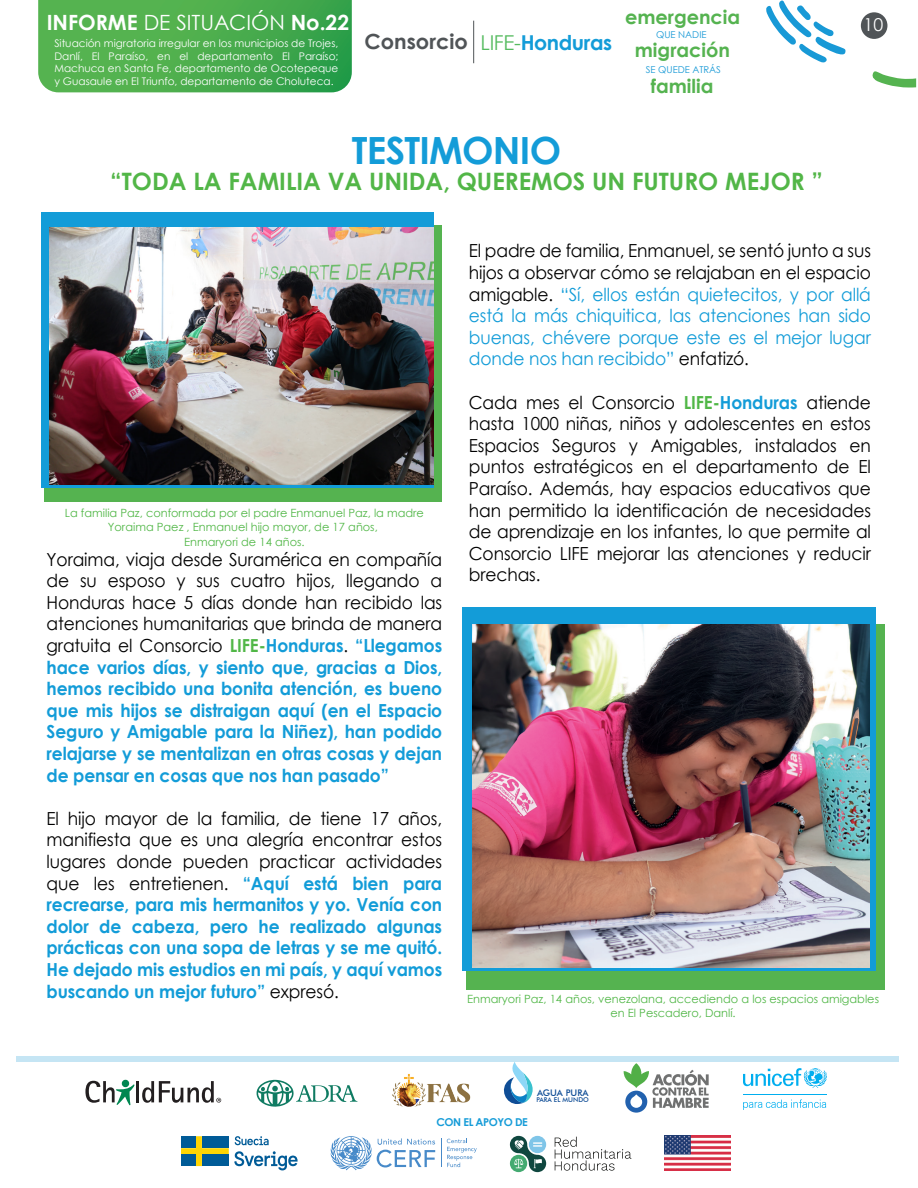
<style>
.page{position:relative;width:918px;height:1188px;background:#fff}
.page>*{position:absolute;margin:0;border:0;box-sizing:border-box;transform-origin:0 0}
.t1{font:700 37.5px "Century Gothic";letter-spacing:-.02em;color:#139cd8}
.t2{font:700 24px "Century Gothic";color:#52b647}
.t3{font:700 21px "Century Gothic";color:#fff}
.t4{font:700 20.85px "Century Gothic";color:#505457}
.t5{font:700 19.35px/33.5px "Century Gothic";color:#55b350;text-align:center}
.t6{font:700 18px/21.6px "Century Gothic";letter-spacing:-.005em;color:#139cd8;text-align:justify;scale:.95 1}
.t7{font:700 18px/21.6px "Century Gothic";letter-spacing:-.005em;color:#129cd8;text-align:justify;scale:.95 1}
.t8{font:18px/21.6px "Century Gothic";letter-spacing:-.005em;color:#000001;text-align:justify;scale:.95 1}
.t9{font:18px/21.6px "Century Gothic";letter-spacing:-.005em;color:#129cd8;text-align:justify;scale:.95 1}
.t10{font:17.85px "Century Gothic";color:#fff}
.t11{font:11.25px/14.1px "Century Gothic";color:#51b747;text-align:center}
.t12{font:700 10.8px "Century Gothic";letter-spacing:-.04em;color:#169cd8}
.t13{font:10.5px/12.6px "Century Gothic";color:#fff;text-align:justify}
.t14{font:9.45px "Century Gothic";color:#1899d6}
.t15{font:500 9.15px "Futura BT";color:#0f4d96}
.t16{font:500 6.6px "Futura BT";color:#0f4d96}
.s1{font-weight:400}
.s2{font-weight:400;font-size:20.55px;color:#55bb5f}
.s3{font-size:20.55px;color:#139cd8}
.s4{font-weight:400;color:#000001}
.s5{color:#51b747}
.s6{color:#000001}
.s7{font-weight:700;color:#51b747}
.s8{font-weight:700;color:#139cd8}
</style>
<div class="page">
<svg style="left:872px;top:71px;width:44px;height:17px"></svg>
<svg style="left:766px;top:0;width:79px;height:63px"></svg>
<div style="left:861px;top:12px;width:26px;height:27px;background:#505457;border-radius:50%"></div>
<hr style="left:473px;top:21px;width:1px;height:42px;background:#505457">
<div style="left:16px;top:1057px;width:883px;height:5px;background:#c5e5f4"></div>
<div style="left:466px;top:625px;width:419px;height:365px;background:#55b350"></div>
<div style="left:462px;top:607px;width:414px;height:364px;background:#139cd8"></div>
<div style="left:45px;top:225px;width:397px;height:277px;background:#55b350"></div>
<div style="left:41px;top:212px;width:393px;height:275px;background:#139cd8"></div>
<img style="left:49px;top:228px;width:385px;height:256px">
<img style="left:472px;top:625px;width:397px;height:342px">
<svg style="left:38px;top:0;width:314px;height:92px;background:#4aac4e"></svg>
<img style="left:665px;top:1136px;width:66px;height:35px">
<svg style="left:441px;top:1139px;width:36px;height:28px"></svg>
<svg style="left:331px;top:1136px;width:104px;height:34px"></svg>
<svg style="left:743px;top:1068px;width:84px;height:20px"></svg>
<hr style="left:743px;top:1094px;width:83px;height:1px;background:#00aeef">
<svg style="left:743px;top:1099px;width:83px;height:11px"></svg>
<svg style="left:256px;top:1080px;width:101px;height:27px"></svg>
<hr style="left:136px;top:1081px;width:3px;height:21px;background:#231f20">
<svg style="left:85px;top:1080px;width:49px;height:25px"></svg>
<svg style="left:142px;top:1081px;width:79px;height:22px"></svg>
<img style="left:392px;top:1074px;width:79px;height:33px">
<svg style="left:624px;top:1063px;width:85px;height:50px"></svg>
<svg style="left:555px;top:1137px;width:76px;height:34px"></svg>
<svg style="left:510px;top:1136px;width:36px;height:36px"></svg>
<svg style="left:503px;top:1062px;width:30px;height:42px"></svg>
<svg style="left:181px;top:1136px;width:117px;height:34px"></svg>
<div style="left:181px;top:1136px;width:15px;height:12px;background:#005b97"></div>
<div style="left:202px;top:1136px;width:27px;height:12px;background:#005b97"></div>
<div style="left:181px;top:1154px;width:15px;height:12px;background:#005b97"></div>
<div style="left:202px;top:1154px;width:27px;height:12px;background:#005b97"></div>
<p class="t3" style="left:47px;top:7px;width:304px">INFORME <span class="s1">DE SITUACIÓN</span> No.22</p>
<p class="t13" style="left:54px;top:37px;width:286px">Situación migratoria irregular en los municipios de Trojes, Danlí, El Paraíso, en el departamento El Paraíso; Machuca en Santa Fe, departamento de Ocotepeque y Guasaule en El Triunfo, departamento de Choluteca.</p>
<p class="t4" style="left:364px;top:26px;width:249px">Consorcio <span class="s2">LIFE-</span><span class="s3">Honduras</span></p>
<p class="t5" style="left:625px;top:-1px;width:117px">emergencia migración</p>
<p class="t5" style="left:651px;top:68px;width:64px">familia</p>
<p class="t14" style="left:656px;top:28px;width:52px">QUE NADIE</p>
<p class="t14" style="left:646px;top:63px;width:77px">SE QUEDE ATRÁS</p>
<h1 class="t1" style="left:352px;top:121px;width:211px">TESTIMONIO</h1>
<h2 class="t2" style="left:110px;top:163px;width:714px">“TODA LA FAMILIA VA UNIDA, QUEREMOS UN FUTURO MEJOR ”</h2>
<p class="t10" style="left:864px;top:12px;width:21px">10</p>
<p class="t11" style="left:65px;top:506px;width:361px">La familia Paz, conformada por el padre Enmanuel Paz, la madre<br>Yoraima Paez , Enmanuel hijo mayor, de 17 años,<br>Enmaryori de 14 años.</p>
<p class="t6" style="left:47px;top:547px;width:418px"><span class="s4">Yoraima, viaja desde Suramérica en compañía de su esposo y sus cuatro hijos, llegando a Honduras hace 5 días donde han recibido las atenciones humanitarias que brinda de manera gratuita el Consorcio</span> <span class="s5">LIFE-</span>Honduras<span class="s4">.</span> “Llegamos hace varios días, y siento que, gracias a Dios, hemos recibido una bonita atención, es bueno que mis hijos se distraigan aquí (en el Espacio Seguro y Amigable para la Niñez), han podido relajarse y se mentalizan en otras cosas y dejan de pensar en cosas que nos han pasado”</p>
<p class="t7" style="left:47px;top:807px;width:418px"><span class="s4">El hijo mayor de la familia, de tiene 17 años, manifiesta que es una alegría encontrar estos lugares donde pueden practicar actividades que les entretienen.</span> “Aquí está bien para recrearse, para mis hermanitos y yo. Venía con dolor de cabeza, pero he realizado algunas prácticas con una sopa de letras y se me quitó.<br>He dejado mis estudios en mi país, y aquí vamos buscando un mejor futuro” <span class="s4">expresó.</span></p>
<p class="t9" style="left:469px;top:240px;width:425px"><span class="s6">El padre de familia, Enmanuel, se sentó junto a sus hijos a observar cómo se relajaban en el espacio amigable.</span> “Sí, ellos están quietecitos, y por allá está la más chiquitica, las atenciones han sido buenas, chévere porque este es el mejor lugar donde nos han recibido” <span class="s6">enfatizó.</span></p>
<p class="t8" style="left:469px;top:391px;width:425px">Cada mes el Consorcio <span class="s7">LIFE-</span><span class="s8">Honduras</span> atiende hasta 1000 niñas, niños y adolescentes en estos Espacios Seguros y Amigables, instalados en puntos estratégicos en el departamento de El Paraíso. Además, hay espacios educativos que han permitido la identificación de necesidades de aprendizaje en los infantes, lo que permite al Consorcio LIFE mejorar las atenciones y reducir brechas.</p>
<p class="t11" style="left:467px;top:991px;width:413px">Enmaryori Paz, 14 años, venezolana, accediendo a los espacios amigables en El Pescadero, Danlí.</p>
<p class="t15" style="left:537px;top:1087px;width:53px">AGUA PURA</p>
<p class="t16" style="left:536px;top:1096px;width:54px">PARA EL MUNDO</p>
<p class="t12" style="left:437px;top:1114px;width:93px">CON EL APOYO DE</p>
</div>
